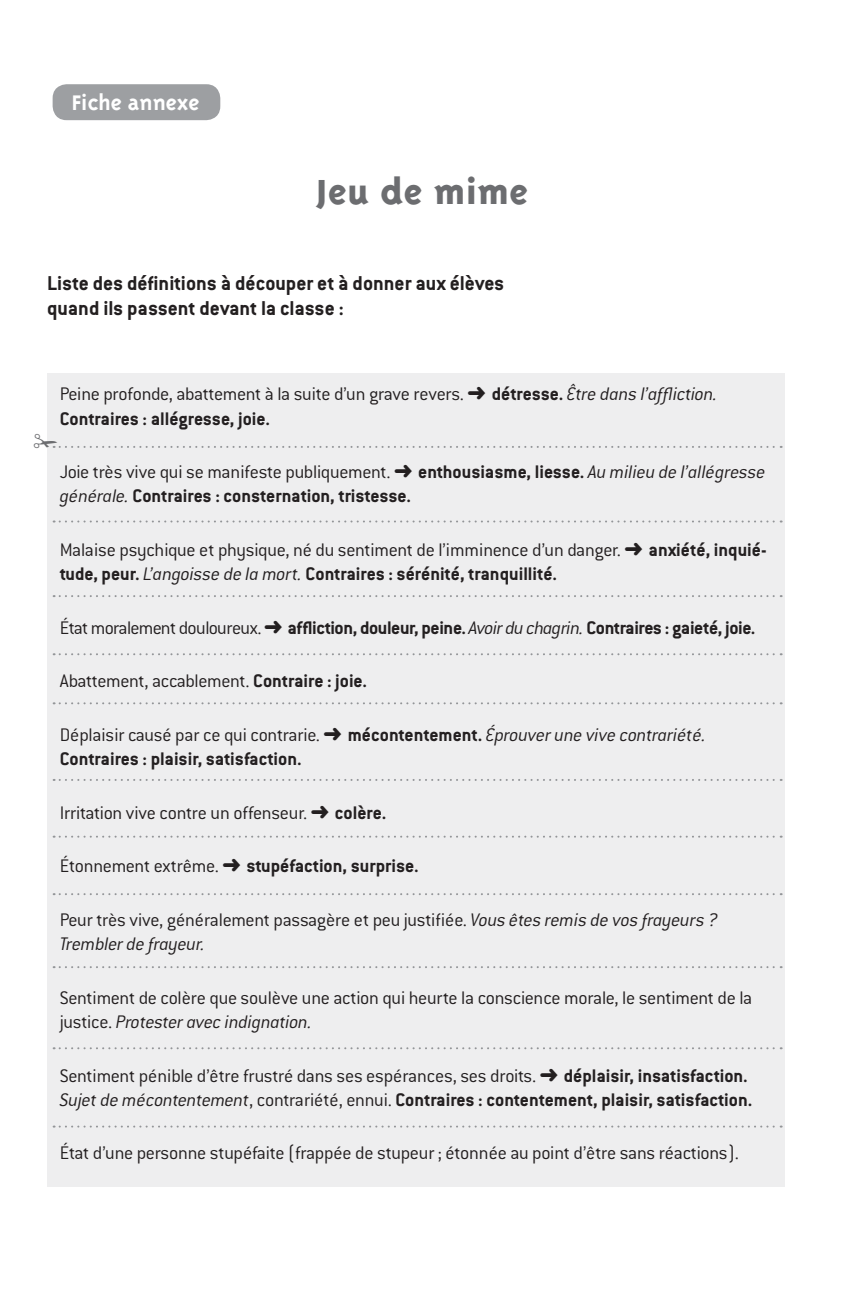
<style>
.page{position:relative;width:853px;height:1307px;background:#fff}
.page>*{position:absolute;margin:0;border:0;box-sizing:border-box;transform-origin:0 0}
.t1{font:800 40px "Triplex";letter-spacing:.01em;color:#6c6d70}
.t2{font:700 24.2px "Triplex";color:#fff}
.t3{font:700 22px/24.6px "Conduit ITC";color:#231f20}
.t4{font:300 20px/24px "Conduit ITC";letter-spacing:-.015em;color:#231f20}
.t5{font:700 20px/24px "Conduit ITC";letter-spacing:-.01em;color:#231f20}
.s1{font-weight:700}
.s2{font-style:italic}
.s3{font-weight:300}
.s4{font-weight:300;font-style:italic}
</style>
<div class="page">
<div style="left:53px;top:84px;width:167px;height:36px;background:#9d9fa2;border-radius:14px"></div>
<div style="left:47px;top:372px;width:737px;height:814px;background:#eeeeef"></div>
<svg style="left:54px;top:520px;width:727px;height:2px"></svg>
<svg style="left:54px;top:595px;width:727px;height:2px"></svg>
<svg style="left:54px;top:653px;width:727px;height:2px"></svg>
<svg style="left:54px;top:702px;width:727px;height:2px"></svg>
<svg style="left:54px;top:779px;width:727px;height:1px"></svg>
<svg style="left:54px;top:835px;width:727px;height:2px"></svg>
<svg style="left:54px;top:893px;width:727px;height:2px"></svg>
<svg style="left:54px;top:966px;width:727px;height:1px"></svg>
<svg style="left:54px;top:1047px;width:727px;height:2px"></svg>
<svg style="left:54px;top:1125px;width:727px;height:2px"></svg>
<svg style="left:52px;top:446px;width:729px;height:2px"></svg>
<p class="t2" style="left:72px;top:89px;width:129px">Fiche annexe</p>
<h1 class="t1" style="left:315px;top:168px;width:214px">Jeu de mime</h1>
<p class="t3" style="left:47px;top:270px;width:459px">Liste des définitions à découper et à donner aux élèves quand ils passent devant la classe :</p>
<p class="t4" style="left:60px;top:382px;width:659px">Peine profonde, abattement à la suite d’un grave revers. ➜ <span class="s1">détresse.</span> <span class="s2">Être dans l’affliction.<br></span><span class="s1">Contraires : allégresse, joie.</span></p>
<p class="t5" style="left:60px;top:459px;width:707px"><span class="s3">Joie très vive qui se manifeste publiquement.</span> ➜ enthousiasme, liesse. <span class="s4">Au milieu de l’allégresse générale.</span> Contraires : consternation, tristesse.</p>
<p class="t4" style="left:60px;top:537px;width:708px">Malaise psychique et physique, né du sentiment de l’imminence d’un danger. ➜ <span class="s1">anxiété, inquié&shy;tude, peur.</span> <span class="s2">L’angoisse de la mort.</span> <span class="s1">Contraires : sérénité, tranquillité.</span></p>
<p class="t5" style="left:60px;top:615px;width:697px"><span class="s3">État moralement douloureux.</span>➜ affliction, douleur, peine. <span class="s4">Avoir du chagrin.</span> Contraires : gaieté, joie.</p>
<p class="t4" style="left:60px;top:669px;width:309px">Abattement, accablement. <span class="s1">Contraire : joie.</span></p>
<p class="t5" style="left:60px;top:722px;width:648px"><span class="s3">Déplaisir causé par ce qui contrarie.</span> ➜ mécontentement. <span class="s4">Éprouver une vive contrariété.<br></span>Contraires : plaisir, satisfaction.</p>
<p class="t4" style="left:60px;top:800px;width:328px">Irritation vive contre un offenseur. ➜ <span class="s1">colère.</span></p>
<p class="t5" style="left:60px;top:853px;width:360px"><span class="s3">Étonnement extrême.</span> ➜ stupéfaction, surprise.</p>
<p class="t4" style="left:60px;top:907px;width:660px">Peur très vive, généralement passagère et peu justifiée. <span class="s2">Vous êtes remis de vos frayeurs ?<br>Trembler de frayeur.</span></p>
<p class="t4" style="left:60px;top:985px;width:694px">Sentiment de colère que soulève une action qui heurte la conscience morale, le sentiment de la justice. <span class="s2">Protester avec indignation.</span></p>
<p class="t4" style="left:60px;top:1063px;width:694px">Sentiment pénible d’être frustré dans ses espérances, ses droits. ➜ <span class="s1">déplaisir, insatisfaction.<br></span><span class="s2">Sujet de mécontentement</span>, contrariété, ennui. <span class="s1">Contraires : contentement, plaisir, satisfaction.</span></p>
<p class="t4" style="left:60px;top:1140px;width:681px">État d’une personne stupéfaite (frappée de stupeur ; étonnée au point d’être sans réactions).</p>
</div>
